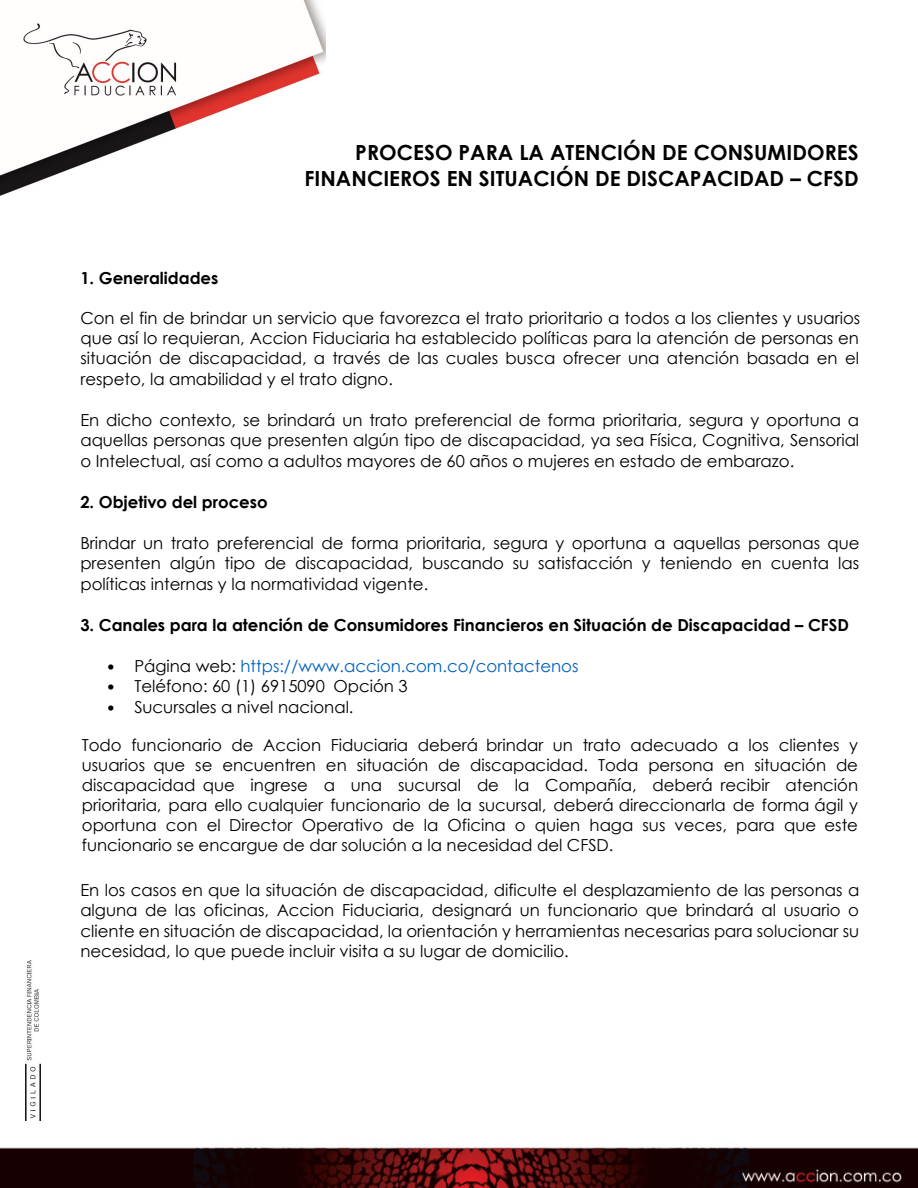
<style>
.page{position:relative;width:918px;height:1188px;background:#fff}
.page>*{position:absolute;margin:0;border:0;box-sizing:border-box;transform-origin:0 0}
.t1{font:700 20.85px/26px "Century Gothic";letter-spacing:.005em;color:#000;text-align:right}
.t2{font:16.5px/20.4px "Century Gothic";color:#000;text-align:justify}
.t3{font:700 16.5px "Century Gothic";color:#000}
.t4{font:16.5px "Century Gothic";color:#0260bf}
.s1{font-family:"Tahoma";font-size:15.15px;color:#000}
.s2{color:#000}
.s3{font-family:"Tahoma";font-size:15.15px}
</style>
<div class="page">
<img style="left:1px;top:1143px;width:917px;height:45px">
<img style="left:26px;top:961px;width:14px;height:159px">
<img style="left:1px;top:1px;width:325px;height:195px">
<div style="left:281px;top:133px;width:589px;height:65px;background:#fff"></div>
<p class="t1" style="left:305px;top:139px;width:556px">PROCESO PARA LA ATENCIÓN DE CONSUMIDORES<br>FINANCIEROS EN SITUACIÓN DE DISCAPACIDAD – CFSD</p>
<p class="t3" style="left:80px;top:265px;width:140px">1. Generalidades</p>
<p class="t2" style="left:80px;top:308px;width:781px">Con el fin de brindar un servicio que favorezca el trato prioritario a todos a los clientes y usuarios que así lo requieran, Accion Fiduciaria ha establecido políticas para la atención de personas en situación de discapacidad, a través de las cuales busca ofrecer una atención basada en el respeto, la amabilidad y el trato digno.</p>
<p class="t2" style="left:80px;top:410px;width:780px">En dicho contexto, se brindará un trato preferencial de forma prioritaria, segura y oportuna a aquellas personas que presenten algún tipo de discapacidad, ya sea Física, Cognitiva, Sensorial o Intelectual, así como a adultos mayores de 60 años o mujeres en estado de embarazo.</p>
<p class="t3" style="left:80px;top:490px;width:189px">2. Objetivo del proceso</p>
<p class="t2" style="left:80px;top:533px;width:781px">Brindar un trato preferencial de forma prioritaria, segura y oportuna a aquellas personas que presenten algún tipo de discapacidad, buscando su satisfacción y teniendo en cuenta las políticas internas y la normatividad vigente.</p>
<p class="t3" style="left:80px;top:613px;width:770px">3. Canales para la atención de Consumidores Financieros en Situación de Discapacidad – CFSD</p>
<p class="t4" style="left:107px;top:654px;width:473px"><span class="s1">•</span> <span class="s2">Página web:</span> https://www.accion.com.co/contactenos</p>
<p class="t2" style="left:107px;top:676px;width:219px"><span class="s3">•</span> Teléfono: 60 (1) 6915090</p>
<p class="t2" style="left:334px;top:676px;width:76px">Opción 3</p>
<p class="t2" style="left:107px;top:696px;width:248px"><span class="s3">•</span> Sucursales a nivel nacional.</p>
<p class="t2" style="left:82px;top:735px;width:778px;line-height:19.8px">Todo funcionario de Accion Fiduciaria deberá brindar un trato adecuado a los clientes y usuarios que se encuentren en situación de discapacidad. Toda persona en situación de discapacidad que ingrese a una sucursal de la Compañía, deberá recibir atención prioritaria, para ello cualquier funcionario de la sucursal, deberá direccionarla de forma ágil y oportuna con el Director Operativo de la Oficina o quien haga sus veces, para que este funcionario se encargue de dar solución a la necesidad del CFSD.</p>
<p class="t2" style="left:80px;top:880px;width:781px">En los casos en que la situación de discapacidad, dificulte el desplazamiento de las personas a alguna de las oficinas, Accion Fiduciaria, designará un funcionario que brindará al usuario o cliente en situación de discapacidad, la orientación y herramientas necesarias para solucionar su necesidad, lo que puede incluir visita a su lugar de domicilio.</p>
</div>
